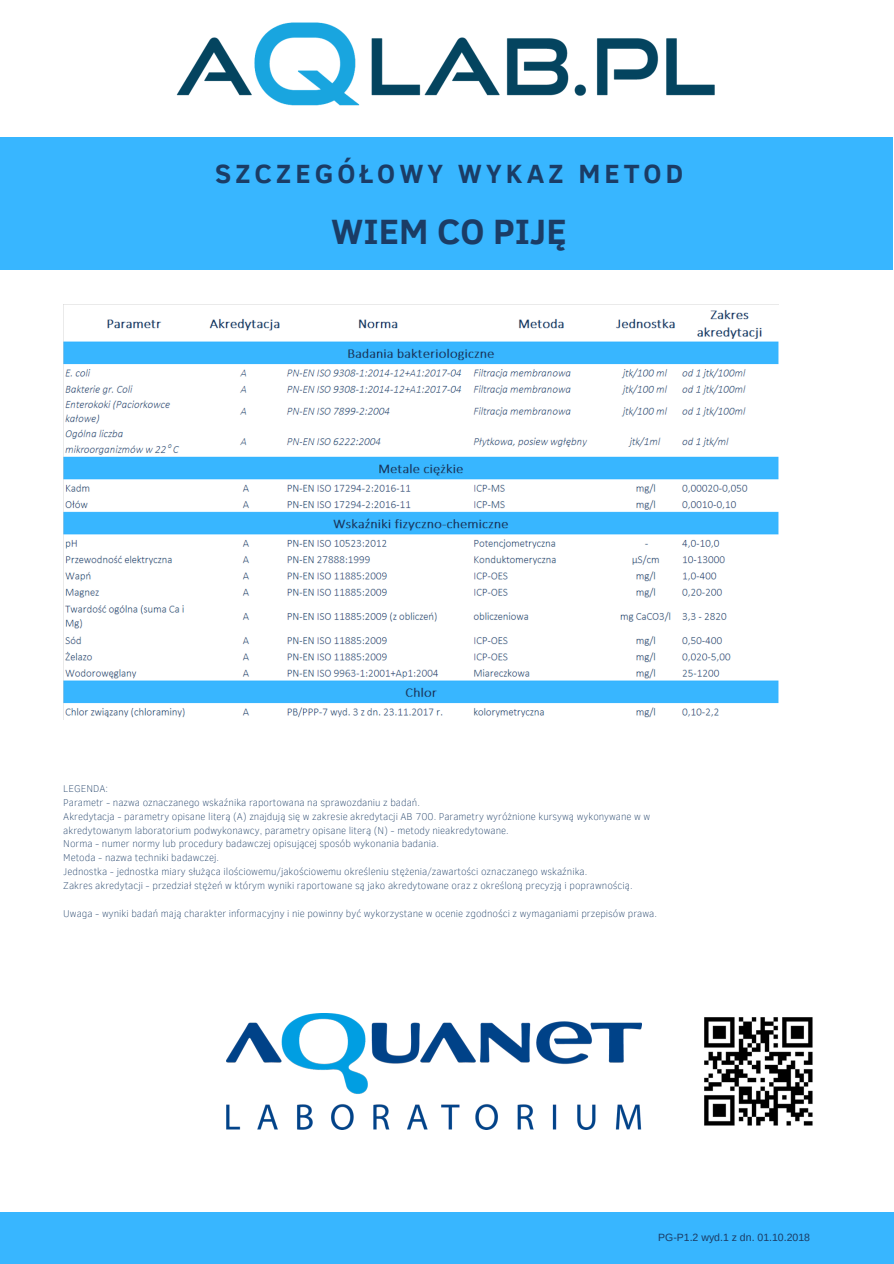
<style>
.page{position:relative;width:894px;height:1264px;background:#fff}
.page>*{position:absolute;margin:0;border:0;box-sizing:border-box;transform-origin:0 0}
.t1{font:700 36px "Clear Sans";color:#1b3c65}
.t2{font:700 27px "Clear Sans";letter-spacing:.15em;color:#1b3c65}
.t3{font:10.5px "Arimo";color:#1b3c65}
.t4{font:100 10.05px/13.8px "Clear Sans";color:#1b3c65}
</style>
<div class="page">
<img style="left:176px;top:22px;width:539px;height:84px">
<div style="left:0;top:1212px;width:893px;height:51px;background:#38b6ff"></div>
<div style="left:0;top:137px;width:892px;height:133px;background:#38b6ff"></div>
<img style="left:704px;top:1017px;width:109px;height:109px">
<img style="left:226px;top:1013px;width:415px;height:116px">
<img style="left:63px;top:304px;width:715px;height:415px">
<h2 class="t2" style="left:215px;top:153px;width:469px">SZCZEGÓŁOWY WYKAZ METOD</h2>
<h1 class="t1" style="left:331px;top:205px;width:237px">WIEM CO PIJĘ</h1>
<p class="t4" style="left:63px;top:781px;width:588px">LEGENDA:<br>Parametr - nazwa oznaczanego wskaźnika raportowana na sprawozdaniu z badań.<br>Akredytacja - parametry opisane literą (A) znajdują się w zakresie akredytacji AB 700. Parametry wyróżnione kursywą wykonywane w w akredytowanym laboratorium podwykonawcy, parametry opisane literą (N) - metody nieakredytowane.<br>Norma - numer normy lub procedury badawczej opisującej sposób wykonania badania.<br>Metoda - nazwa techniki badawczej.<br>Jednostka - jednostka miary służąca ilościowemu/jakościowemu określeniu stężenia/zawartości oznaczanego wskaźnika.<br>Zakres akredytacji - przedział stężeń w którym wyniki raportowane są jako akredytowane oraz z określoną precyzją i poprawnością.</p>
<p class="t4" style="left:63px;top:905px;width:595px">Uwaga - wyniki badań mają charakter informacyjny i nie powinny być wykorzystane w ocenie zgodności z wymaganiami przepisów prawa.</p>
<p class="t3" style="left:658px;top:1231px;width:153px">PG-P1.2 wyd.1 z dn. 01.10.2018</p>
</div>
